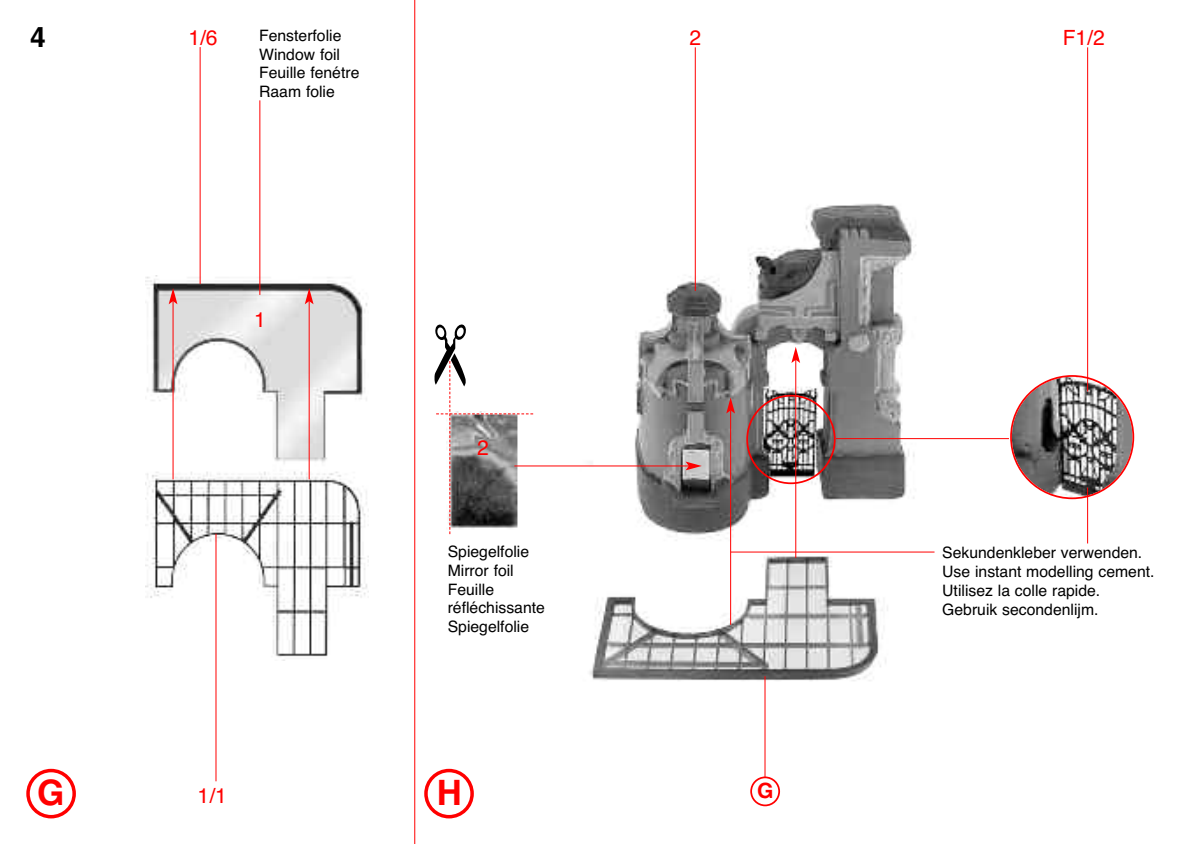
<style>
.page{position:relative;width:1191px;height:844px;background:#fff}
.page>*{position:absolute;margin:0;border:0;box-sizing:border-box;transform-origin:0 0}
.t1{font:700 35px "Helvetica";color:#f00}
.t2{font:700 28px "Helvetica";color:#000}
.t3{font:21px "Helvetica";color:#f00}
.t4{font:700 21px "Helvetica";color:#f00}
.t5{font:15.75px/18.9px "Helvetica";color:#000}
</style>
<div class="page">
<hr style="left:414px;top:0;width:1px;height:843px;background:#f00">
<img style="left:145px;top:275px;width:223px;height:385px">
<img style="left:579px;top:190px;width:348px;height:501px">
<svg style="left:1010px;top:375px;width:124px;height:124px"></svg>
<svg style="left:26px;top:768px;width:50px;height:50px"></svg>
<svg style="left:424px;top:768px;width:50px;height:50px"></svg>
<svg style="left:750px;top:776px;width:30px;height:30px"></svg>
<svg style="left:746px;top:394px;width:89px;height:90px"></svg>
<hr style="left:1087px;top:47px;width:1px;height:344px;background:#f00">
<hr style="left:695px;top:47px;width:1px;height:244px;background:#f00">
<hr style="left:1087px;top:487px;width:1px;height:56px;background:#f00">
<svg style="left:434px;top:324px;width:99px;height:210px"></svg>
<hr style="left:514px;top:465px;width:174px;height:1px;background:#f00">
<svg style="left:685px;top:461px;width:17px;height:9px"></svg>
<hr style="left:836px;top:438px;width:173px;height:1px;background:#f00">
<hr style="left:731px;top:551px;width:203px;height:1px;background:#f00">
<hr style="left:200px;top:47px;width:1px;height:237px;background:#f00">
<hr style="left:215px;top:533px;width:1px;height:248px;background:#f00">
<hr style="left:259px;top:100px;width:1px;height:195px;background:#f00">
<hr style="left:173px;top:301px;width:1px;height:178px;background:#f00">
<svg style="left:169px;top:288px;width:8px;height:16px"></svg>
<hr style="left:764px;top:676px;width:1px;height:101px;background:#f00">
<hr style="left:309px;top:301px;width:1px;height:178px;background:#f00">
<svg style="left:305px;top:288px;width:8px;height:16px"></svg>
<hr style="left:795px;top:360px;width:1px;height:198px;background:#f00">
<svg style="left:791px;top:347px;width:9px;height:16px"></svg>
<hr style="left:730px;top:410px;width:1px;height:214px;background:#f00">
<svg style="left:726px;top:397px;width:9px;height:16px"></svg>
<h2 class="t2" style="left:30px;top:27px;width:17px">4</h2>
<h3 class="t3" style="left:188px;top:25px;width:31px">1/6</h3>
<p class="t5" style="left:259px;top:26px;width:102px">Fensterfolie<br>Window foil<br>Feuille fenétre<br>Raam folie</p>
<h3 class="t3" style="left:254px;top:307px;width:13px">1</h3>
<h3 class="t3" style="left:477px;top:435px;width:13px">2</h3>
<p class="t5" style="left:448px;top:541px;width:99px">Spiegelfolie<br>Mirror foil<br>Feuille réfléchissante<br>Spiegelfolie</p>
<h3 class="t3" style="left:689px;top:26px;width:13px">2</h3>
<h3 class="t3" style="left:1062px;top:26px;width:44px">F1/2</h3>
<p class="t5" style="left:942px;top:543px;width:214px">Sekundenkleber verwenden.<br>Use instant modelling cement.<br>Utilisez la colle rapide.<br>Gebruik secondenlijm.</p>
<h1 class="t1" style="left:37px;top:780px;width:29px">G</h1>
<h1 class="t1" style="left:437px;top:780px;width:27px">H</h1>
<h3 class="t4" style="left:757px;top:783px;width:18px">G</h3>
<h3 class="t3" style="left:198px;top:783px;width:31px">1/1</h3>
</div>
